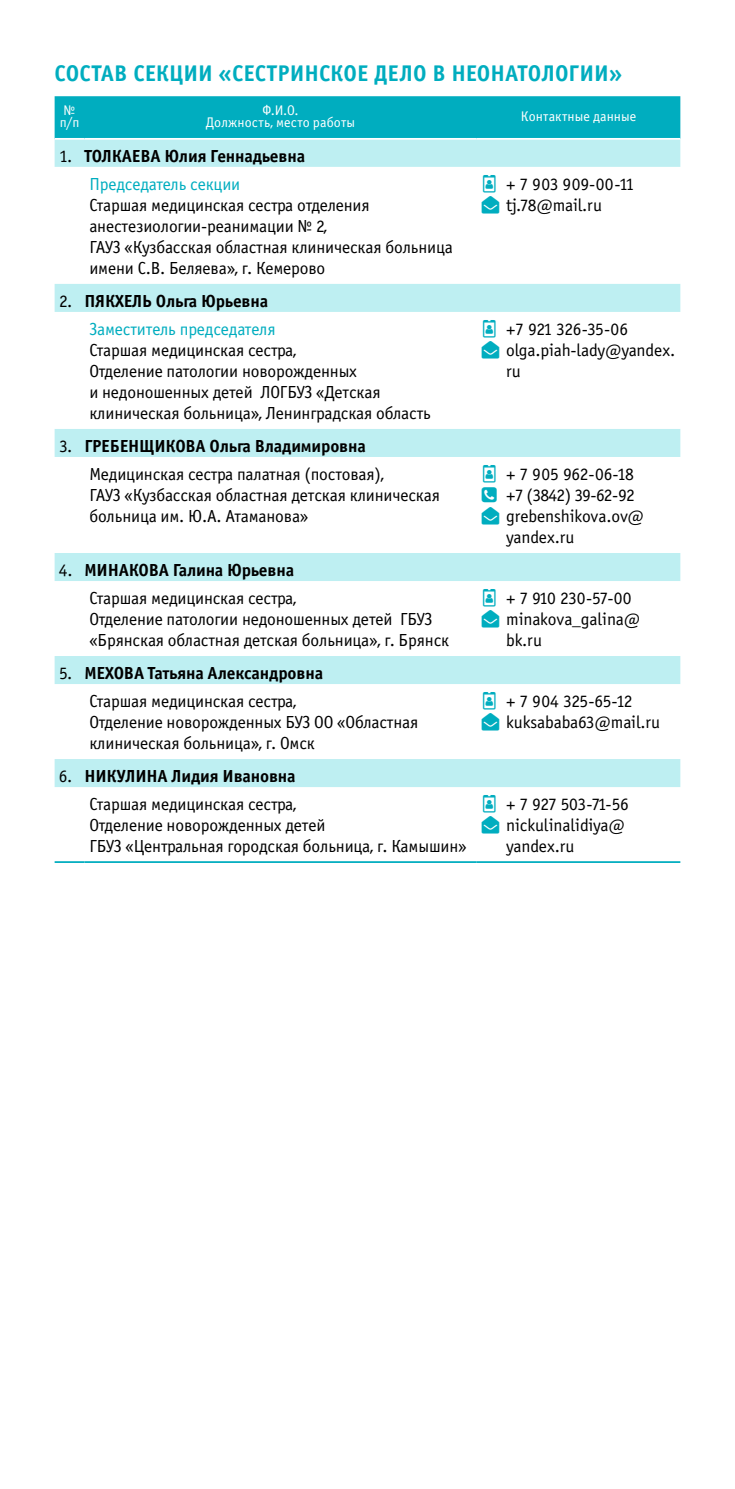
<style>
.page{position:relative;width:735px;height:1489px;background:#fff}
.page>*{position:absolute;margin:0;border:0;box-sizing:border-box;transform-origin:0 0}
.Заголовок_2{font:22.75px "Officina Sans Bold C";color:#00adbf}
.Cell_body{font:17.5px/21px "Officina Sans Book C";letter-spacing:-.01em;color:#000}
.Cell_body-2{font:17.5px "Officina Sans Bold C";letter-spacing:-.01em;color:#000}
.должность_в_секции{font:17.5px "Officina Sans Book C";letter-spacing:-.01em;color:#00adbf}
.Cell_body-3{font:17.5px "Officina Sans Book C";letter-spacing:-.05em;color:#000}
.Cell_body-4{font:17.5px "Officina Sans Book C";letter-spacing:.01em;color:#000}
.Cell_body-5{font:17.5px "Officina Sans Book C";letter-spacing:-.04em;color:#000}
.Хеадер{font:14px/12.2px "Officina Sans Book C";letter-spacing:.01em;color:#fff}
</style>
<div class="page">
<div style="left:55px;top:96px;width:625px;height:42px;background:#00adbf"></div>
<svg style="left:55px;top:140px;width:625px;height:647px"></svg>
<svg style="left:55px;top:861px;width:29px;height:1px"></svg>
<hr style="left:84px;top:861px;width:392px;height:1px;background:#00adbf">
<hr style="left:476px;top:861px;width:204px;height:1px;background:#00adbf">
<svg style="left:481px;top:175px;width:18px;height:38px"></svg>
<svg style="left:481px;top:320px;width:18px;height:38px"></svg>
<svg style="left:481px;top:465px;width:18px;height:59px"></svg>
<svg style="left:481px;top:589px;width:18px;height:38px"></svg>
<svg style="left:481px;top:692px;width:18px;height:38px"></svg>
<p class="Заголовок_2" style="left:55px;top:61px;width:568px">СОСТАВ СЕКЦИИ «СЕСТРИНСКОЕ ДЕЛО В НЕОНАТОЛОГИИ»</p>
<p class="Хеадер" style="left:60px;top:104px;width:21px">№ п/п</p>
<p class="Хеадер" style="left:262px;top:104px;width:37px">Ф.И.О.</p>
<p class="Хеадер" style="left:206px;top:117px;width:151px">Должность, место работы</p>
<p class="Хеадер" style="left:520px;top:110px;width:117px">Контактные данные</p>
<p class="Cell_body" style="left:59px;top:146px;width:15px">1.</p>
<p class="Cell_body-2" style="left:84px;top:146px;width:222px">ТОЛКАЕВА Юлия Геннадьевна</p>
<p class="должность_в_секции" style="left:89px;top:174px;width:152px">Председатель секции</p>
<p class="Cell_body" style="left:89px;top:195px;width:282px">Старшая медицинская сестра отделения анестезиологии-реанимации № 2,</p>
<p class="Cell_body" style="left:89px;top:237px;width:365px">ГАУЗ «Кузбасская областная клиническая больница имени С.В. Беляева», г. Кемерово</p>
<p class="Cell_body" style="left:59px;top:291px;width:15px">2.</p>
<p class="Cell_body-2" style="left:84px;top:291px;width:185px">ПЯКХЕЛЬ Ольга Юрьевна</p>
<p class="должность_в_секции" style="left:89px;top:319px;width:188px">Заместитель председателя</p>
<p class="Cell_body" style="left:89px;top:340px;width:208px">Старшая медицинская сестра,</p>
<p class="Cell_body" style="left:89px;top:361px;width:343px">Отделение патологии новорожденных<br>и недоношенных детей ЛОГБУЗ «Детская клиническая больница», Ленинградская область</p>
<p class="Cell_body" style="left:59px;top:436px;width:15px">3.</p>
<p class="Cell_body-2" style="left:84px;top:436px;width:283px">ГРЕБЕНЩИКОВА Ольга Владимировна</p>
<p class="Cell_body" style="left:89px;top:464px;width:296px">Медицинская сестра палатная (постовая),</p>
<p class="Cell_body" style="left:89px;top:485px;width:352px">ГАУЗ «Кузбасская областная детская клиническая больница им. Ю.А. Атаманова»</p>
<p class="Cell_body" style="left:59px;top:560px;width:15px">4.</p>
<p class="Cell_body-2" style="left:84px;top:560px;width:211px">МИНАКОВА Галина Юрьевна</p>
<p class="Cell_body" style="left:89px;top:588px;width:208px">Старшая медицинская сестра,</p>
<p class="Cell_body" style="left:89px;top:609px;width:361px">Отделение патологии недоношенных детей ГБУЗ «Брянская областная детская больница», г. Брянск</p>
<p class="Cell_body" style="left:59px;top:663px;width:15px">5.</p>
<p class="Cell_body-2" style="left:84px;top:663px;width:240px">МЕХОВА Татьяна Александровна</p>
<p class="Cell_body" style="left:89px;top:691px;width:208px">Старшая медицинская сестра,</p>
<p class="Cell_body" style="left:89px;top:712px;width:330px">Отделение новорожденных БУЗ ОО «Областная клиническая больница», г. Омск</p>
<p class="Cell_body" style="left:59px;top:766px;width:15px">6.</p>
<p class="Cell_body-2" style="left:84px;top:766px;width:212px">НИКУЛИНА Лидия Ивановна</p>
<p class="Cell_body" style="left:89px;top:794px;width:208px">Старшая медицинская сестра,</p>
<p class="Cell_body" style="left:89px;top:815px;width:378px">Отделение новорожденных детей<br>ГБУЗ «Центральная городская больница, г. Камышин»</p>
<p class="Cell_body-4" style="left:506px;top:174px;width:129px">+ 7 903 909-00-11</p>
<p class="Cell_body" style="left:506px;top:195px;width:97px">tj.78@mail.ru</p>
<p class="Cell_body" style="left:506px;top:319px;width:123px">+7 921 326-35-06</p>
<p class="Cell_body" style="left:506px;top:340px;width:170px">olga.piah-lady@yandex. ru</p>
<p class="Cell_body" style="left:506px;top:464px;width:129px">+ 7 905 962-06-18</p>
<p class="Cell_body-3" style="left:506px;top:485px;width:130px">+7 (3842) 39-62-92</p>
<p class="Cell_body" style="left:506px;top:506px;width:139px">grebenshikova.ov@ yandex.ru</p>
<p class="Cell_body-5" style="left:506px;top:588px;width:127px">+ 7 910 230-57-00</p>
<p class="Cell_body" style="left:506px;top:609px;width:136px">minakova_galina@ bk.ru</p>
<p class="Cell_body" style="left:506px;top:691px;width:127px">+ 7 904 325-65-12</p>
<p class="Cell_body" style="left:506px;top:712px;width:155px">kuksababa63@mail.ru</p>
<p class="Cell_body" style="left:506px;top:794px;width:124px">+ 7 927 503-71-56</p>
<p class="Cell_body" style="left:506px;top:815px;width:120px">nickulinalidiya@ yandex.ru</p>
</div>
